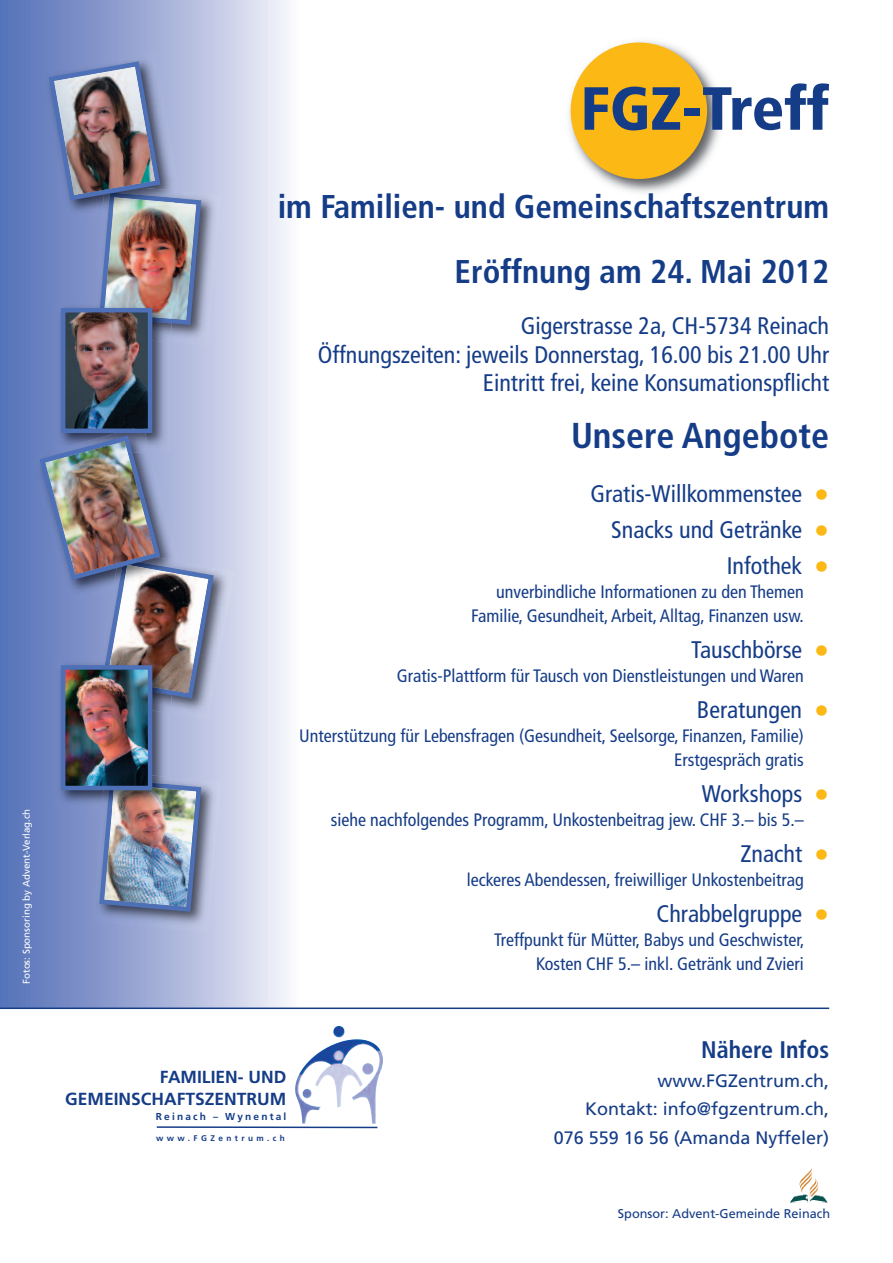
<style>
.page{position:relative;width:893px;height:1263px;background:#fff}
.page>*{position:absolute;margin:0;border:0;box-sizing:border-box;transform-origin:0 0}
.t1{font:900 condensed 60.75px "Frutiger LT";color:#153c87}
.t2{font:700 condensed 36px "Frutiger LT";color:#153c87}
.t3{font:700 condensed 33px/64.5px "Frutiger LT";color:#153c87;text-align:right}
.t4{font:condensed 24px/28.5px "Frutiger LT";color:#153c87;text-align:right}
.t5{font:700 condensed 24px "Frutiger LT";color:#153c87}
.t6{font:condensed 18px/24px "Frutiger LT";color:#153c87;text-align:right}
.t7{font:18px/28.5px "Frutiger LT";color:#153c87;text-align:right}
.t8{font:700 17.4px/22.5px "Frutiger LT";color:#153c87;text-align:right}
.t9{font:12.75px "Frutiger LT";color:#153c87}
.t10{font:700 10.05px "Frutiger LT";letter-spacing:.215em;color:#153c87}
.t11{font:9.75px "Frutiger LT";color:#fff}
.t12{font:700 8.25px "Frutiger LT";letter-spacing:.415em;color:#153c87}
.s1{font-size:30px;color:#fcb814}
</style>
<div class="page">
<div style="left:0;top:0;width:298px;height:1008px;background:linear-gradient(to right,#506bb5,#f4f2fa)"></div>
<svg style="left:338px;top:1026px;width:7px;height:7px"></svg>
<hr style="left:157px;top:1126px;width:220px;height:2px;background:#153c87">
<img style="left:569px;top:41px;width:152px;height:152px">
<div style="left:571px;top:43px;width:136px;height:136px;background:#fcb814;border-radius:50%"></div>
<img style="left:171px;top:191px;width:50px;height:155px">
<img style="left:40px;top:52px;width:140px;height:170px">
<img style="left:46px;top:59px;width:158px;height:268px">
<img style="left:54px;top:301px;width:117px;height:125px">
<img style="left:92px;top:301px;width:79px;height:41px">
<img style="left:99px;top:301px;width:72px;height:22px">
<img style="left:104px;top:301px;width:67px;height:18px">
<img style="left:66px;top:313px;width:81px;height:113px">
<div style="left:61px;top:308px;width:91px;height:125px;border:4px solid #4e70b7"></div>
<img style="left:171px;top:560px;width:64px;height:160px">
<img style="left:30px;top:450px;width:7px;height:153px">
<img style="left:37px;top:426px;width:179px;height:275px">
<img style="left:92px;top:777px;width:129px;height:155px">
<img style="left:97px;top:777px;width:107px;height:137px">
<img style="left:54px;top:658px;width:117px;height:152px">
<img style="left:93px;top:658px;width:78px;height:56px">
<img style="left:102px;top:658px;width:69px;height:37px">
<img style="left:107px;top:658px;width:64px;height:32px">
<img style="left:102px;top:771px;width:69px;height:39px">
<img style="left:107px;top:779px;width:64px;height:31px">
<img style="left:112px;top:784px;width:59px;height:26px">
<img style="left:66px;top:670px;width:81px;height:115px">
<div style="left:61px;top:665px;width:91px;height:125px;border:4px solid #4e70b7"></div>
<img style="left:799px;top:1168px;width:13px;height:22px">
<hr style="left:0;top:1007px;width:829px;height:2px;background:#153c87">
<p class="t11" style="left:23px;top:984px;width:177px;rotate:-90deg">Fotos: Sponsoring by Advent-Verlag.ch</p>
<h1 class="t1" style="left:581px;top:84px;width:250px">FGZ-Treff</h1>
<h3 class="t3" style="left:278px;top:177px;width:553px">im Familien- und Gemeinschaftszentrum<br>Eröffnung am 24. Mai 2012</h3>
<h3 class="t4" style="left:318px;top:313px;width:513px">Gigerstrasse 2a, CH-5734 Reinach<br>Öffnungszeiten: jeweils Donnerstag, 16.00 bis 21.00 Uhr<br>Eintritt frei, keine Konsumationspflicht</h3>
<h2 class="t2" style="left:571px;top:421px;width:260px">Unsere Angebote</h2>
<h3 class="t4" style="left:590px;top:478px;width:240px;line-height:36px">Gratis-Willkommenstee <span class="s1">•<br></span>Snacks und Getränke <span class="s1">•<br></span>Infothek <span class="s1">•</span></h3>
<p class="t6" style="left:471px;top:581px;width:334px">unverbindliche Informationen zu den Themen<br>Familie, Gesundheit, Arbeit, Alltag, Finanzen usw.</p>
<h3 class="t4" style="left:691px;top:637px;width:139px">Tauschbörse <span class="s1">•</span></h3>
<p class="t6" style="left:397px;top:665px;width:408px">Gratis-Plattform für Tausch von Dienstleistungen und Waren</p>
<h3 class="t4" style="left:697px;top:697px;width:134px">Beratungen <span class="s1">•</span></h3>
<p class="t6" style="left:299px;top:725px;width:506px">Unterstützung für Lebensfragen (Gesundheit, Seelsorge, Finanzen, Familie)<br>Erstgespräch gratis</p>
<h3 class="t4" style="left:702px;top:781px;width:129px">Workshops <span class="s1">•</span></h3>
<p class="t6" style="left:331px;top:809px;width:474px">siehe nachfolgendes Programm, Unkostenbeitrag jew. CHF 3.– bis 5.–</p>
<h3 class="t4" style="left:740px;top:841px;width:90px">Znacht <span class="s1">•</span></h3>
<p class="t6" style="left:467px;top:869px;width:338px">leckeres Abendessen, freiwilliger Unkostenbeitrag</p>
<h3 class="t4" style="left:656px;top:901px;width:174px">Chrabbelgruppe <span class="s1">•</span></h3>
<p class="t6" style="left:494px;top:929px;width:312px">Treffpunkt für Mütter, Babys und Geschwister,<br>Kosten CHF 5.– inkl. Getränk und Zvieri</p>
<p class="t8" style="left:65px;top:1066px;width:223px">FAMILIEN- UND<br>GEMEINSCHAFTSZENTRUM</p>
<p class="t10" style="left:156px;top:1113px;width:132px">Reinach – Wynental</p>
<p class="t12" style="left:156px;top:1134px;width:130px">www.FGZentrum.ch</p>
<h3 class="t5" style="left:701px;top:1040px;width:130px">Nähere Infos</h3>
<p class="t7" style="left:554px;top:1068px;width:277px">www.FGZentrum.ch,<br>Kontakt: info@fgzentrum.ch,<br>076 559 16 56 (Amanda Nyffeler)</p>
<p class="t9" style="left:618px;top:1208px;width:214px">Sponsor: Advent-Gemeinde Reinach</p>
</div>
